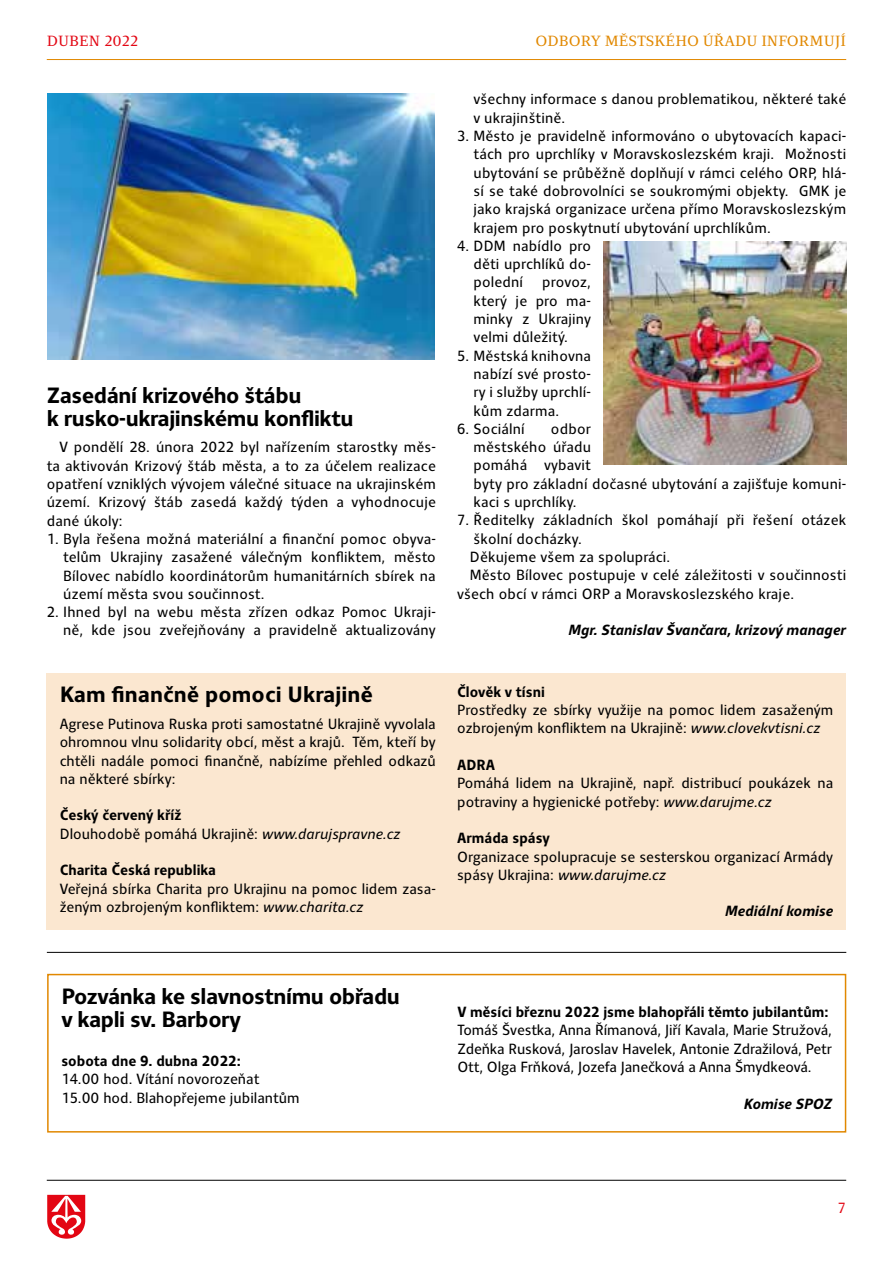
<style>
.page{position:relative;width:893px;height:1263px;background:#fff}
.page>*{position:absolute;margin:0;border:0;box-sizing:border-box;transform-origin:0 0}
.t1{font:700 22.5px/22.5px "Clara Sans";letter-spacing:-.02em;color:#000}
.t2{font:700 22.5px "Clara Sans";color:#000}
.t3{font:15px/18.3px "Clara Sans";letter-spacing:.01em;color:#000;text-align:justify;scale:.95 1}
.t4{font:700 15px "Clara Sans";color:#000;scale:.95 1}
.t5{font:italic 700 15px "Clara Sans";color:#000;scale:.95 1}
.t6{font:15px "Clara Serif";color:#e18800}
.t7{font:15px "Clara Serif";color:#e30613}
.s1{font-weight:700}
.s2{font-style:italic}
</style>
<div class="page">
<hr style="left:47px;top:1180px;width:799px;height:1px;background:#000">
<svg style="left:47px;top:1195px;width:38px;height:44px"></svg>
<hr style="left:47px;top:59px;width:799px;height:1px;background:#e18800">
<hr style="left:47px;top:952px;width:799px;height:1px;background:#000">
<div style="left:47px;top:974px;width:799px;height:158px;border:2px solid #e18800"></div>
<div style="left:47px;top:673px;width:799px;height:257px;background:#fbe7d0"></div>
<img style="left:48px;top:94px;width:387px;height:265px">
<img style="left:604px;top:242px;width:242px;height:222px">
<p class="t7" style="left:47px;top:33px;width:93px">DUBEN 2022</p>
<h1 class="t1" style="left:47px;top:384px;width:308px">Zasedání krizového štábu<br>k rusko-ukrajinskému konfliktu</h1>
<p class="t3" style="left:47px;top:438px;width:411px;text-indent:13px">V pondělí 28. února 2022 byl nařízením starostky měs&shy;ta aktivován Krizový štáb města, a to za účelem realizace opatření vzniklých vývojem válečné situace na ukrajinském území. Krizový štáb zasedá každý týden a vyhodnocuje dané úkoly:</p>
<p class="t3" style="left:63px;top:530px;width:394px;text-indent:-16px">1. Byla řešena možná materiální a finanční pomoc obyva&shy;telům Ukrajiny zasažené válečným konfliktem, město Bílovec nabídlo koordinátorům humanitárních sbírek na území města svou součinnost.</p>
<p class="t3" style="left:47px;top:603px;width:411px;text-align:right">2. Ihned byl na webu města zřízen odkaz Pomoc Ukraji&shy;ně, kde jsou zveřejňovány a pravidelně aktualizovány</p>
<h1 class="t2" style="left:60px;top:682px;width:315px">Kam finančně pomoci Ukrajině</h1>
<p class="t3" style="left:60px;top:715px;width:397px">Agrese Putinova Ruska proti samostatné Ukrajině vyvolala ohromnou vlnu solidarity obcí, měst a krajů. Těm, kteří by chtěli nadále pomoci finančně, nabízíme přehled odkazů na některé sbírky:</p>
<p class="t3" style="left:60px;top:806px;width:360px"><span class="s1">Český červený kříž<br></span>Dlouhodobě pomáhá Ukrajině: <span class="s2">www.darujspravne.cz</span></p>
<p class="t4" style="left:60px;top:862px;width:166px">Charita Česká republika</p>
<p class="t3" style="left:60px;top:880px;width:397px">Veřejná sbírka Charita pro Ukrajinu na pomoc lidem zasa&shy;ženým ozbrojeným konfliktem: <span class="s2">www.charita.cz</span></p>
<p class="t6" style="left:535px;top:33px;width:312px">ODBORY MĚSTSKÉHO ÚŘADU INFORMUJÍ</p>
<p class="t3" style="left:474px;top:90px;width:394px">všechny informace s danou problematikou, některé také v ukrajinštině.</p>
<p class="t3" style="left:474px;top:127px;width:394px;text-indent:-16px">3. Město je pravidelně informováno o ubytovacích kapaci&shy;tách pro uprchlíky v Moravskoslezském kraji. Možnosti ubytování se průběžně doplňují v rámci celého ORP, hlá&shy;sí se také dobrovolníci se soukromými objekty. GMK je jako krajská organizace určena přímo Moravskoslezským krajem pro poskytnutí ubytování uprchlíkům.</p>
<p class="t3" style="left:474px;top:237px;width:125px;text-indent:-16px">4. DDM nabídlo pro děti uprchlíků do&shy;polední</p>
<p class="t3" style="left:474px;top:273px;width:125px;text-indent:69px">provoz, který je pro ma&shy;minky z Ukrajiny velmi důležitý.</p>
<p class="t3" style="left:474px;top:347px;width:125px;text-indent:-16px">5. Městská knihovna nabízí své prosto&shy;ry i služby uprchlí&shy;kům zdarma.</p>
<p class="t3" style="left:457px;top:420px;width:73px">6. Sociální</p>
<p class="t3" style="left:474px;top:420px;width:394px;text-align:left;text-indent:77px">odbor<br>městského úřadu<br>pomáhá vybavit<br>byty pro základní dočasné ubytování a zajišťuje komuni&shy;kaci s uprchlíky.</p>
<p class="t3" style="left:457px;top:511px;width:411px">7. Ředitelky základních škol pomáhají při řešení otázek</p>
<p class="t3" style="left:474px;top:530px;width:115px">školní docházky.</p>
<p class="t3" style="left:470px;top:548px;width:212px">Děkujeme všem za spolupráci.</p>
<p class="t3" style="left:470px;top:566px;width:398px">Město Bílovec postupuje v celé záležitosti v součinnosti</p>
<p class="t3" style="left:457px;top:585px;width:356px">všech obcí v rámci ORP a Moravskoslezského kraje.</p>
<p class="t5" style="left:568px;top:622px;width:294px">Mgr. Stanislav Švančara, krizový manager</p>
<p class="t4" style="left:457px;top:683px;width:94px">Člověk v tísni</p>
<p class="t3" style="left:457px;top:701px;width:397px">Prostředky ze sbírky využije na pomoc lidem zasaženým ozbrojeným konfliktem na Ukrajině: <span class="s2">www.clovekvtisni.cz</span></p>
<p class="t4" style="left:457px;top:756px;width:42px">ADRA</p>
<p class="t3" style="left:457px;top:774px;width:397px">Pomáhá lidem na Ukrajině, např. distribucí poukázek na potraviny a hygienické potřeby: <span class="s2">www.darujme.cz</span></p>
<p class="t4" style="left:457px;top:830px;width:99px">Armáda spásy</p>
<p class="t3" style="left:457px;top:847px;width:397px">Organizace spolupracuje se sesterskou organizací Armády spásy Ukrajina: <span class="s2">www.darujme.cz</span></p>
<p class="t5" style="left:725px;top:903px;width:115px">Mediální komise</p>
<h1 class="t1" style="left:61px;top:985px;width:340px">Pozvánka ke slavnostnímu obřadu v kapli sv. Barbory</h1>
<p class="t4" style="left:61px;top:1053px;width:190px">sobota dne 9. dubna 2022:</p>
<p class="t3" style="left:61px;top:1070px;width:252px">14.00 hod. Vítání novorozeňat<br>15.00 hod. Blahopřejeme jubilantům</p>
<p class="t4" style="left:457px;top:1003px;width:392px">V měsíci březnu 2022 jsme blahopřáli těmto jubilantům:</p>
<p class="t3" style="left:457px;top:1021px;width:396px">Tomáš Švestka, Anna Římanová, Jiří Kavala, Marie Stružová, Zdeňka Rusková, Jaroslav Havelek, Antonie Zdražilová, Petr Ott, Olga Frňková, Jozefa Janečková a Anna Šmydkeová.</p>
<p class="t5" style="left:744px;top:1095px;width:94px">Komise SPOZ</p>
<p class="t7" style="left:838px;top:1199px;width:10px">7</p>
</div>
